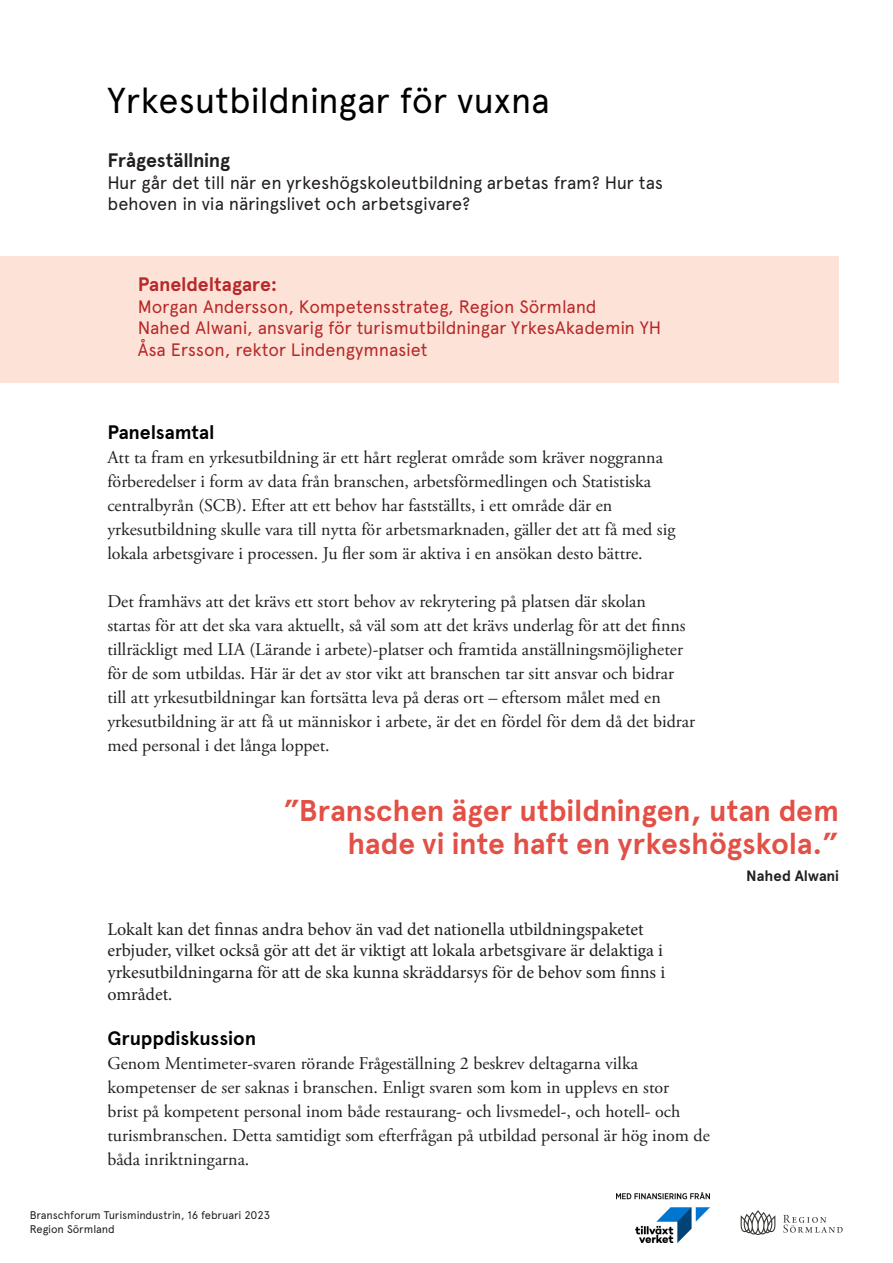
<style>
.page{position:relative;width:893px;height:1263px;background:#fff}
.page>*{position:absolute;margin:0;border:0;box-sizing:border-box;transform-origin:0 0}
.Underrubrik_-_större{font:36px "Apercu";letter-spacing:-.01em;color:#000001}
.Citat{font:700 30px/33px "Apercu";letter-spacing:-.005em;color:#e25046;text-align:right}
.Underrubrik{font:700 19.5px "Apercu";letter-spacing:-.005em;color:#000001}
.Underrubrik-2{font:700 19.5px "Apercu";letter-spacing:-.005em;color:#b72829}
.Underrubrik-3{font:700 19.5px "Apercu";letter-spacing:-.005em;color:#231f20}
.t1{font:18px/24px "Adobe Garamond Pro";color:#231f20}
.t2{font:18px/21.6px "Minion Pro";color:#231f20}
.Text_i_rutor{font:18px "Apercu";letter-spacing:-.01em;color:#b72829}
.Text_i_rutor-2{font:18px/21.6px "Apercu";letter-spacing:-.01em;color:#231f20}
.Citat-2{font:700 15px "Apercu";letter-spacing:-.005em;color:#231f20}
.t3{font:11.1px/13.4px "Apercu";letter-spacing:-.01em;color:#231f20}
</style>
<div class="page">
<svg style="left:741px;top:1210px;width:34px;height:25px"></svg>
<svg style="left:783px;top:1215px;width:60px;height:18px"></svg>
<img style="left:616px;top:1193px;width:93px;height:49px">
<div style="left:0;top:256px;width:839px;height:126px;background:#fde3d7"></div>
<p class="Underrubrik_-_större" style="left:107px;top:78px;width:444px">Yrkesutbildningar för vuxna</p>
<h3 class="Underrubrik-3" style="left:107px;top:148px;width:124px">Frågeställning</h3>
<p class="Text_i_rutor-2" style="left:107px;top:171px;width:557px">Hur går det till när en yrkeshögskoleutbildning arbetas fram? Hur tas behoven in via näringslivet och arbetsgivare?</p>
<h3 class="Underrubrik-2" style="left:138px;top:272px;width:141px">Paneldeltagare:</h3>
<p class="Text_i_rutor" style="left:138px;top:295px;width:460px">Morgan Andersson, Kompetensstrateg, Region Sörmland</p>
<p class="Text_i_rutor" style="left:138px;top:317px;width:525px">Nahed Alwani, ansvarig för turismutbildningar YrkesAkademin YH</p>
<p class="Text_i_rutor" style="left:138px;top:339px;width:291px">Åsa Ersson, rektor Lindengymnasiet</p>
<h3 class="Underrubrik" style="left:107px;top:420px;width:109px">Panelsamtal</h3>
<p class="t1" style="left:107px;top:446px;width:569px">Att ta fram en yrkesutbildning är ett hårt reglerat område som kräver noggranna förberedelser i form av data från branschen, arbetsförmedlingen och Statistiska centralbyrån (SCB). Efter att ett behov har fastställts, i ett område där en yrkesutbildning skulle vara till nytta för arbetsmarknaden, gäller det att få med sig lokala arbetsgivare i processen. Ju fler som är aktiva i en ansökan desto bättre.</p>
<p class="t1" style="left:107px;top:590px;width:589px">Det framhävs att det krävs ett stort behov av rekrytering på platsen där skolan<br>startas för att det ska vara aktuellt, så väl som att det krävs underlag för att det finns tillräckligt med LIA (Lärande i arbete)-platser och framtida anställningsmöjligheter för de som utbildas. Här är det av stor vikt att branschen tar sitt ansvar och bidrar till att yrkesutbildningar kan fortsätta leva på deras ort – eftersom målet med en yrkesutbildning är att få ut människor i arbete, är det en fördel för dem då det bidrar med personal i det långa loppet.</p>
<p class="Citat" style="left:284px;top:794px;width:557px">”Branschen äger utbildningen, utan dem hade vi inte haft en yrkeshögskola.”</p>
<p class="Citat-2" style="left:746px;top:867px;width:94px">Nahed Alwani</p>
<p class="t2" style="left:107px;top:918px;width:559px">Lokalt kan det finnas andra behov än vad det nationella utbildningspaketet erbjuder, vilket också gör att det är viktigt att lokala arbetsgivare är delaktiga i yrkesutbildningarna för att de ska kunna skräddarsys för de behov som finns i området.</p>
<h3 class="Underrubrik" style="left:107px;top:1026px;width:150px">Gruppdiskussion</h3>
<p class="t1" style="left:107px;top:1051px;width:604px">Genom Mentimeter-svaren rörande Frågeställning 2 beskrev deltagarna vilka kompetenser de ser saknas i branschen. Enligt svaren som kom in upplevs en stor<br>brist på kompetent personal inom både restaurang- och livsmedel-, och hotell- och turismbranschen. Detta samtidigt som efterfrågan på utbildad personal är hög inom de båda inriktningarna.</p>
<p class="t3" style="left:30px;top:1209px;width:242px">Branschforum Turismindustrin, 16 februari 2023<br>Region Sörmland</p>
</div>
